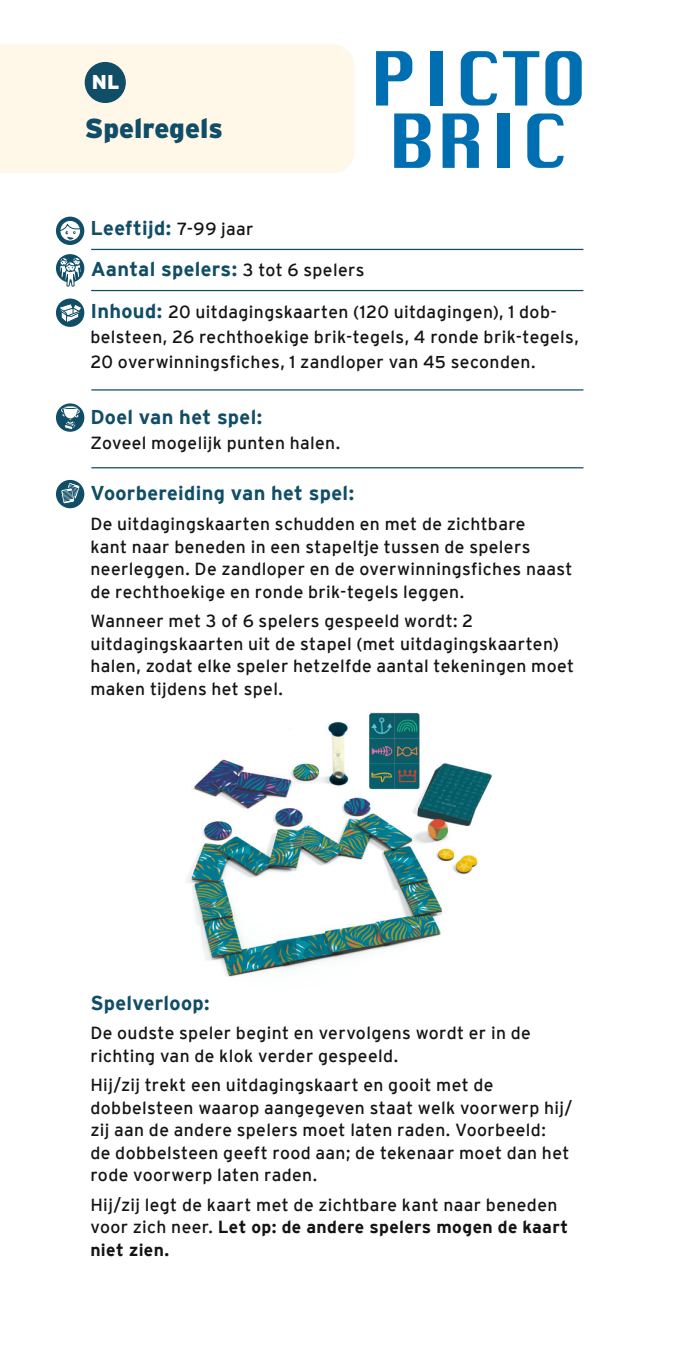
<style>
.page{position:relative;width:673px;height:1347px;background:#fff}
.page>*{position:absolute;margin:0;border:0;box-sizing:border-box;transform-origin:0 0}
.t1{font:72.5px "Krungthep";color:#006fb2}
.t2{font:900 27.5px "Interstate";color:#104d66}
.t3{font:700 20px "Interstate";letter-spacing:.015em;color:#104d66}
.t4{font:900 20px "Interstate";color:#fff}
.t5{font:17.5px/22.5px "Interstate";letter-spacing:.02em;color:#131413}
.s1{font-weight:400;font-size:17.5px;color:#131413}
.s2{font-weight:700;font-size:20px;color:#104d66}
.s3{font-weight:700}
</style>
<div class="page">
<div style="left:0;top:44px;width:354px;height:129px;background:#fff7e7"></div>
<div style="left:85px;top:62px;width:41px;height:41px;background:#104d66;border-radius:50%"></div>
<hr style="left:91px;top:249px;width:492px;height:1px;background:#104d66">
<hr style="left:91px;top:290px;width:492px;height:1px;background:#104d66">
<div style="left:56px;top:217px;width:28px;height:28px;background:#104d66;border-radius:50%"></div>
<div style="left:60px;top:220px;width:21px;height:21px;border:1px solid #104d66;border-radius:50%"></div>
<svg style="left:59px;top:220px;width:22px;height:20px"></svg>
<div style="left:56px;top:254px;width:28px;height:28px;background:#104d66;border-radius:50%"></div>
<svg style="left:59px;top:256px;width:22px;height:31px"></svg>
<div style="left:56px;top:299px;width:28px;height:28px;background:#104d66;border-radius:50%"></div>
<svg style="left:57px;top:303px;width:28px;height:21px"></svg>
<svg style="left:56px;top:403px;width:28px;height:29px"></svg>
<svg style="left:60px;top:407px;width:21px;height:25px"></svg>
<div style="left:63px;top:406px;width:15px;height:3px;border:1px solid #104d66;border-radius:50%"></div>
<div style="left:56px;top:480px;width:28px;height:28px;background:#104d66;border-radius:50%"></div>
<svg style="left:60px;top:482px;width:20px;height:23px"></svg>
<hr style="left:91px;top:467px;width:492px;height:1px;background:#104d66">
<hr style="left:91px;top:389px;width:492px;height:2px;background:#104d66">
<img style="left:186px;top:712px;width:306px;height:265px">
<p class="t4" style="left:92px;top:71px;width:29px">NL</p>
<p class="t2" style="left:85px;top:113px;width:139px">Spelregels</p>
<p class="t1" style="left:370px;top:38px;width:219px">PICTO</p>
<p class="t1" style="left:388px;top:100px;width:183px">BRIC</p>
<p class="t3" style="left:90px;top:217px;width:164px">Leeftijd: <span class="s1">7-99 jaar</span></p>
<p class="t3" style="left:91px;top:258px;width:275px">Aantal spelers: <span class="s1">3 tot 6 spelers</span></p>
<p class="t5" style="left:90px;top:299px;width:489px;line-height:25px"><span class="s2">Inhoud:</span> 20 uitdagingskaarten (120 uitdagingen), 1 dob&shy;belsteen, 26 rechthoekige brik-tegels, 4 ronde brik-tegels,<br>20 overwinningsfiches, 1 zandloper van 45 seconden.</p>
<p class="t3" style="left:90px;top:406px;width:173px">Doel van het spel:</p>
<p class="t5" style="left:90px;top:431px;width:251px">Zoveel mogelijk punten halen.</p>
<p class="t3" style="left:90px;top:482px;width:265px">Voorbereiding van het spel:</p>
<p class="t5" style="left:90px;top:512px;width:483px">De uitdagingskaarten schudden en met de zichtbare<br>kant naar beneden in een stapeltje tussen de spelers neerleggen. De zandloper en de overwinningsfiches naast de rechthoekige en ronde brik-tegels leggen.</p>
<p class="t5" style="left:90px;top:610px;width:485px">Wanneer met 3 of 6 spelers gespeeld wordt: 2 uitdagingskaarten uit de stapel (met uitdagingskaarten) halen, zodat elke speler hetzelfde aantal tekeningen moet maken tijdens het spel.</p>
<p class="t3" style="left:90px;top:991px;width:120px">Spelverloop:</p>
<p class="t5" style="left:90px;top:1022px;width:441px">De oudste speler begint en vervolgens wordt er in de richting van de klok verder gespeeld.</p>
<p class="t5" style="left:90px;top:1074px;width:483px">Hij/zij trekt een uitdagingskaart en gooit met de dobbelsteen waarop aangegeven staat welk voorwerp hij/ zij aan de andere spelers moet laten raden. Voorbeeld:<br>de dobbelsteen geeft rood aan; de tekenaar moet dan het rode voorwerp laten raden.</p>
<p class="t5" style="left:90px;top:1193px;width:479px">Hij/zij legt de kaart met de zichtbare kant naar beneden voor zich neer. <span class="s3">Let op: de andere spelers mogen de kaart niet zien.</span></p>
</div>
